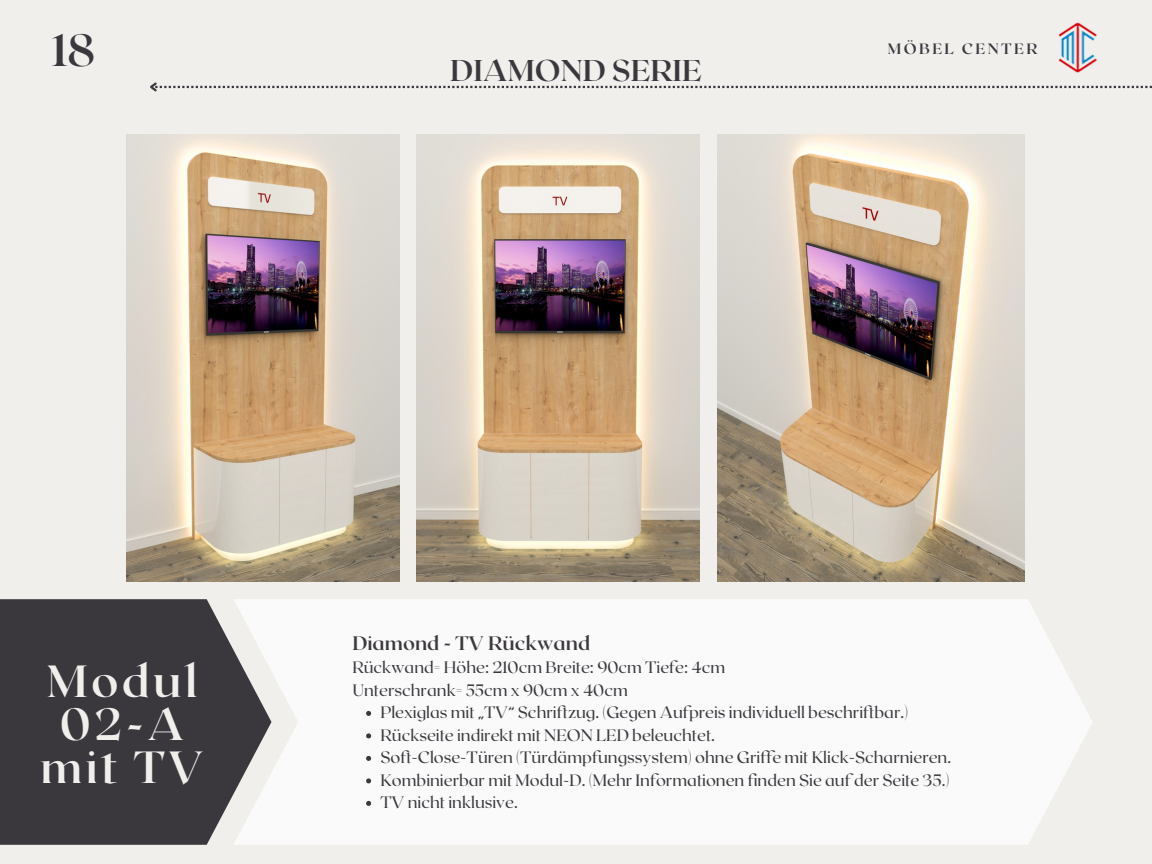
<style>
.page{position:relative;width:1152px;height:864px;background:#f0efec}
.page>*{position:absolute;margin:0;border:0;box-sizing:border-box;transform-origin:0 0}
.t1{font:700 45px/42.8px "Roxborough CF";letter-spacing:.07em;color:#f0efec;text-align:center}
.t2{font:700 45px "Roxborough CF";color:#3a383d}
.t3{font:700 30px "Roxborough CF";color:#3a383d}
.t4{font:700 19.5px "Roxborough CF";color:#3a383d}
.t5{font:16.5px "Roxborough CF";color:#3a383d}
.t6{font:700 15px "Roxborough CF";letter-spacing:.16em;color:#3a383d}
</style>
<div class="page">
<div style="left:0;top:599px;width:233px;height:246px;background:#3a383d"></div>
<svg style="left:233px;top:599px;width:859px;height:246px;fill:#fbfafa"></svg>
<svg style="left:366px;top:711px;width:5px;height:5px"></svg>
<svg style="left:366px;top:733px;width:5px;height:5px"></svg>
<svg style="left:366px;top:756px;width:5px;height:5px"></svg>
<svg style="left:366px;top:778px;width:5px;height:5px"></svg>
<svg style="left:366px;top:801px;width:5px;height:5px"></svg>
<img style="left:127px;top:134px;width:272px;height:448px">
<img style="left:416px;top:134px;width:284px;height:448px">
<img style="left:718px;top:134px;width:307px;height:448px">
<img style="left:1058px;top:22px;width:40px;height:51px">
<svg style="left:150px;top:82px;width:1002px;height:10px"></svg>
<p class="t2" style="left:52px;top:21px;width:45px">18</p>
<p class="t3" style="left:450px;top:51px;width:253px">DIAMOND SERIE</p>
<p class="t6" style="left:888px;top:39px;width:151px">MÖBEL CENTER</p>
<p class="t1" style="left:47px;top:658px;width:152px">Modul</p>
<p class="t1" style="left:41px;top:701px;width:165px">02-A mit TV</p>
<p class="t4" style="left:352px;top:631px;width:240px">Diamond - TV Rückwand</p>
<p class="t5" style="left:352px;top:657px;width:374px">Rückwand= Höhe: 210cm Breite: 90cm Tiefe: 4cm</p>
<p class="t5" style="left:352px;top:679px;width:277px">Unterschrank= 55cm x 90cm x 40cm</p>
<p class="t5" style="left:380px;top:702px;width:529px">Plexiglas mit „TV“ Schriftzug. (Gegen Aufpreis individuell beschriftbar.)</p>
<p class="t5" style="left:380px;top:724px;width:336px">Rückseite indirekt mit NEON LED beleuchtet.</p>
<p class="t5" style="left:380px;top:747px;width:572px">Soft-Close-Türen (Türdämpfungssystem) ohne Griffe mit Klick-Scharnieren.</p>
<p class="t5" style="left:380px;top:769px;width:571px">Kombinierbar mit Modul-D. (Mehr Informationen finden Sie auf der Seite 35.)</p>
<p class="t5" style="left:380px;top:792px;width:139px">TV nicht inklusive.</p>
</div>
